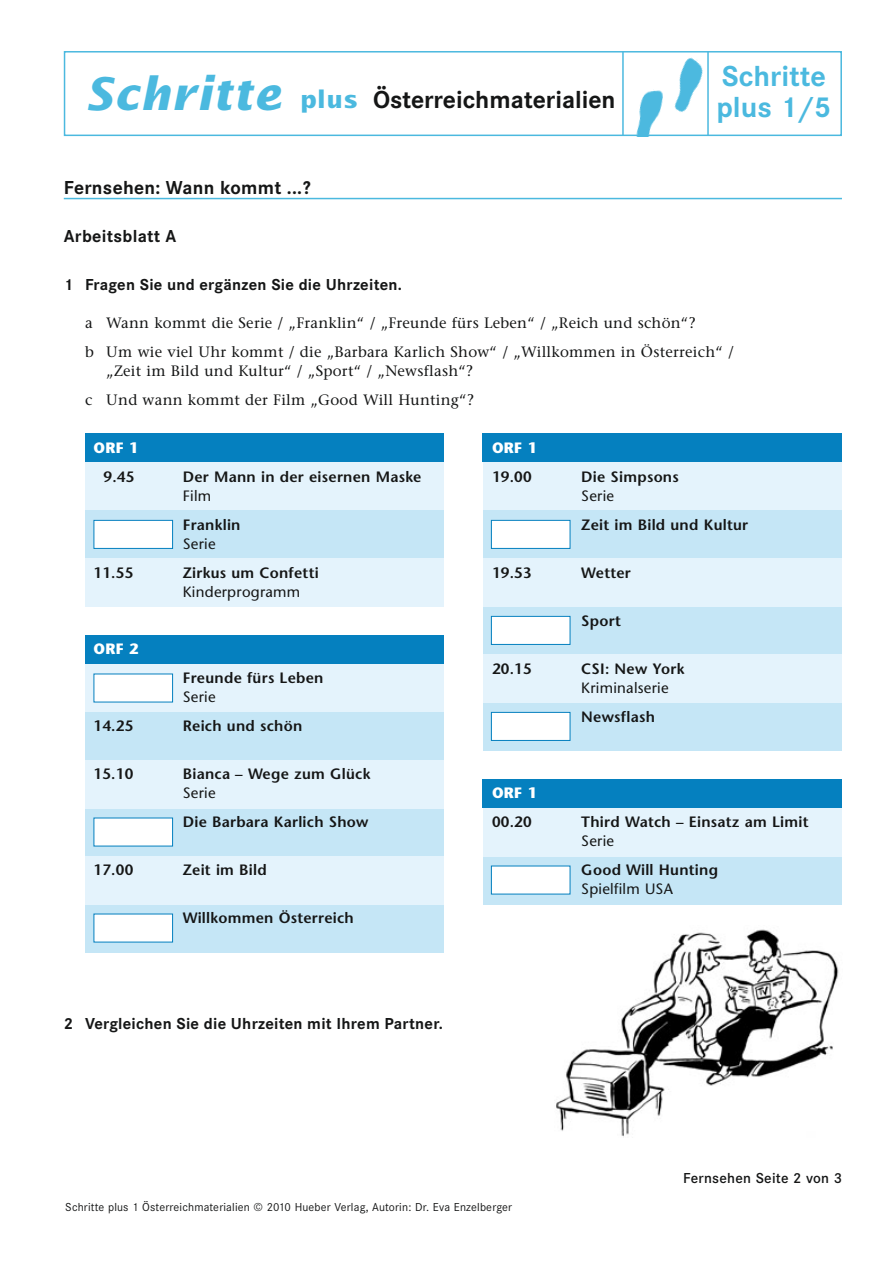
<style>
.page{position:relative;width:893px;height:1263px;background:#fff}
.page>*{position:absolute;margin:0;border:0;box-sizing:border-box;transform-origin:0 0}
.t1{font:700 30px/31.5px "Corporate S";color:#4bb9df}
.t2{font:700 25.5px "Corporate S";color:#151616}
.t3{font:700 19.5px "Corporate S";letter-spacing:.015em;color:#151616}
.t4{font:700 18px "Corporate S";letter-spacing:.015em;color:#151616}
.t5{font:700 16.5px "Corporate S";letter-spacing:.015em;color:#151616}
.t6{font:600 15px "Stone Sans";letter-spacing:.015em;color:#151616}
.t7{font:15px/28.8px "Stone Serif LT";letter-spacing:.015em;color:#151616}
.t8{font:15px "Stone Sans";letter-spacing:.015em;color:#151616}
.t9{font:600 15px "Corporate S";letter-spacing:.015em;color:#151616}
.t10{font:700 15px "Stone Sans";letter-spacing:.02em;color:#fff}
.t11{font:12px "Corporate S";letter-spacing:.015em;color:#151616}
.s1{font-family:"Lucida Sans";font-style:italic;font-size:45px;color:#4bb9df}
.s2{font-family:"Lucida Sans";font-size:24px;color:#4bb9df}
</style>
<div class="page">
<img style="left:636px;top:89px;width:26px;height:44px">
<img style="left:662px;top:57px;width:41px;height:55px">
<hr style="left:622px;top:51px;width:2px;height:85px;background:#4bb9df">
<hr style="left:707px;top:51px;width:2px;height:84px;background:#4bb9df">
<div style="left:85px;top:664px;width:358px;height:48px;background:#e4f3fc"></div>
<div style="left:85px;top:712px;width:358px;height:48px;background:#c5e6f6"></div>
<div style="left:85px;top:808px;width:358px;height:48px;background:#c5e6f6"></div>
<div style="left:85px;top:904px;width:358px;height:48px;background:#c5e6f6"></div>
<div style="left:85px;top:760px;width:358px;height:48px;background:#e4f3fc"></div>
<div style="left:85px;top:856px;width:358px;height:48px;background:#e4f3fc"></div>
<div style="left:94px;top:674px;width:78px;height:28px;background:#fff"></div>
<div style="left:94px;top:818px;width:78px;height:28px;background:#fff"></div>
<div style="left:94px;top:914px;width:78px;height:28px;background:#fff"></div>
<div style="left:483px;top:462px;width:359px;height:48px;background:#e4f3fc"></div>
<div style="left:483px;top:510px;width:359px;height:48px;background:#c5e6f6"></div>
<div style="left:483px;top:606px;width:359px;height:48px;background:#c5e6f6"></div>
<div style="left:483px;top:856px;width:359px;height:48px;background:#c5e6f6"></div>
<div style="left:483px;top:702px;width:359px;height:48px;background:#c5e6f6"></div>
<div style="left:483px;top:558px;width:359px;height:48px;background:#e4f3fc"></div>
<div style="left:483px;top:654px;width:359px;height:48px;background:#e4f3fc"></div>
<div style="left:483px;top:808px;width:359px;height:48px;background:#e4f3fc"></div>
<div style="left:85px;top:462px;width:358px;height:48px;background:#e4f3fc"></div>
<div style="left:85px;top:510px;width:358px;height:48px;background:#c5e6f6"></div>
<div style="left:85px;top:558px;width:358px;height:48px;background:#e4f3fc"></div>
<div style="left:85px;top:434px;width:358px;height:28px;background:#0580bf"></div>
<div style="left:85px;top:635px;width:358px;height:29px;background:#0580bf"></div>
<div style="left:482px;top:434px;width:360px;height:28px;background:#0580bf"></div>
<div style="left:482px;top:779px;width:360px;height:29px;background:#0580bf"></div>
<hr style="left:64px;top:198px;width:778px;height:1px;background:#4bb9df">
<div style="left:94px;top:521px;width:78px;height:27px;background:#fff"></div>
<div style="left:94px;top:520px;width:79px;height:29px;border:1px solid #0580bf"></div>
<div style="left:492px;top:521px;width:78px;height:27px;background:#fff"></div>
<div style="left:491px;top:520px;width:79px;height:29px;border:1px solid #0580bf"></div>
<div style="left:492px;top:617px;width:78px;height:27px;background:#fff"></div>
<div style="left:491px;top:616px;width:79px;height:29px;border:1px solid #0580bf"></div>
<div style="left:492px;top:713px;width:78px;height:27px;background:#fff"></div>
<div style="left:491px;top:712px;width:79px;height:29px;border:1px solid #0580bf"></div>
<div style="left:492px;top:866px;width:78px;height:28px;background:#fff"></div>
<img style="left:556px;top:929px;width:283px;height:208px">
<div style="left:64px;top:51px;width:778px;height:85px;border:2px solid #4bb9df"></div>
<h2 class="t2" style="left:85px;top:91px;width:532px"><span class="s1">Schritte</span> <span class="s2">plus</span> Österreichmaterialien</h2>
<h1 class="t1" style="left:716px;top:63px;width:116px">Schritte plus 1/5</h1>
<h3 class="t3" style="left:64px;top:180px;width:248px">Fernsehen: Wann kommt ...?</h3>
<p class="t4" style="left:64px;top:229px;width:114px">Arbeitsblatt A</p>
<p class="t5" style="left:64px;top:278px;width:340px">1 Fragen Sie und ergänzen Sie die Uhrzeiten.</p>
<p class="t7" style="left:85px;top:310px;width:650px">a Wann kommt die Serie / „Franklin“ / „Freunde fürs Leben“ / „Reich und schön“?<br>b Um wie viel Uhr kommt / die „Barbara Karlich Show“ / „Willkommen in Österreich“ /</p>
<p class="t7" style="left:85px;top:358px;width:390px;text-align:right">„Zeit im Bild und Kultur“ / „Sport“ / „Newsflash“?<br>c Und wann kommt der Film „Good Will Hunting“?</p>
<p class="t10" style="left:94px;top:442px;width:47px">ORF 1</p>
<p class="t6" style="left:104px;top:471px;width:32px">9.45</p>
<p class="t6" style="left:183px;top:471px;width:240px">Der Mann in der eisernen Maske</p>
<p class="t8" style="left:183px;top:490px;width:30px">Film</p>
<p class="t6" style="left:183px;top:519px;width:59px">Franklin</p>
<p class="t8" style="left:183px;top:538px;width:34px">Serie</p>
<p class="t6" style="left:94px;top:567px;width:41px">11.55</p>
<p class="t6" style="left:183px;top:567px;width:137px">Zirkus um Confetti</p>
<p class="t8" style="left:183px;top:586px;width:119px">Kinderprogramm</p>
<p class="t10" style="left:94px;top:643px;width:47px">ORF 2</p>
<p class="t6" style="left:183px;top:672px;width:142px">Freunde fürs Leben</p>
<p class="t8" style="left:183px;top:691px;width:34px">Serie</p>
<p class="t6" style="left:94px;top:720px;width:41px">14.25</p>
<p class="t6" style="left:183px;top:720px;width:121px">Reich und schön</p>
<p class="t6" style="left:94px;top:768px;width:41px">15.10</p>
<p class="t6" style="left:183px;top:768px;width:189px">Bianca – Wege zum Glück</p>
<p class="t8" style="left:183px;top:787px;width:34px">Serie</p>
<p class="t6" style="left:183px;top:816px;width:187px">Die Barbara Karlich Show</p>
<p class="t6" style="left:94px;top:864px;width:41px">17.00</p>
<p class="t6" style="left:183px;top:864px;width:85px">Zeit im Bild</p>
<p class="t6" style="left:183px;top:912px;width:172px">Willkommen Österreich</p>
<p class="t5" style="left:64px;top:1018px;width:381px">2 Vergleichen Sie die Uhrzeiten mit Ihrem Partner.</p>
<p class="t10" style="left:492px;top:442px;width:47px">ORF 1</p>
<p class="t6" style="left:492px;top:471px;width:41px">19.00</p>
<p class="t6" style="left:581px;top:471px;width:99px">Die Simpsons</p>
<p class="t8" style="left:581px;top:490px;width:34px">Serie</p>
<p class="t6" style="left:581px;top:519px;width:169px">Zeit im Bild und Kultur</p>
<p class="t6" style="left:492px;top:567px;width:41px">19.53</p>
<p class="t6" style="left:581px;top:567px;width:51px">Wetter</p>
<p class="t6" style="left:581px;top:615px;width:41px">Sport</p>
<p class="t6" style="left:492px;top:663px;width:41px">20.15</p>
<p class="t6" style="left:581px;top:663px;width:105px">CSI: New York</p>
<p class="t8" style="left:581px;top:682px;width:89px">Kriminalserie</p>
<p class="t6" style="left:581px;top:711px;width:75px">Newsflash</p>
<p class="t10" style="left:492px;top:787px;width:47px">ORF 1</p>
<p class="t6" style="left:492px;top:816px;width:41px">00.20</p>
<p class="t6" style="left:581px;top:816px;width:229px">Third Watch – Einsatz am Limit</p>
<p class="t8" style="left:581px;top:835px;width:34px">Serie</p>
<p class="t6" style="left:581px;top:864px;width:138px">Good Will Hunting</p>
<p class="t8" style="left:581px;top:883px;width:93px">Spielfilm USA</p>
<p class="t9" style="left:683px;top:1173px;width:160px">Fernsehen Seite 2 von 3</p>
<p class="t11" style="left:65px;top:1203px;width:448px">Schritte plus 1 Österreichmaterialien © 2010 Hueber Verlag, Autorin: Dr. Eva Enzelberger</p>
</div>
